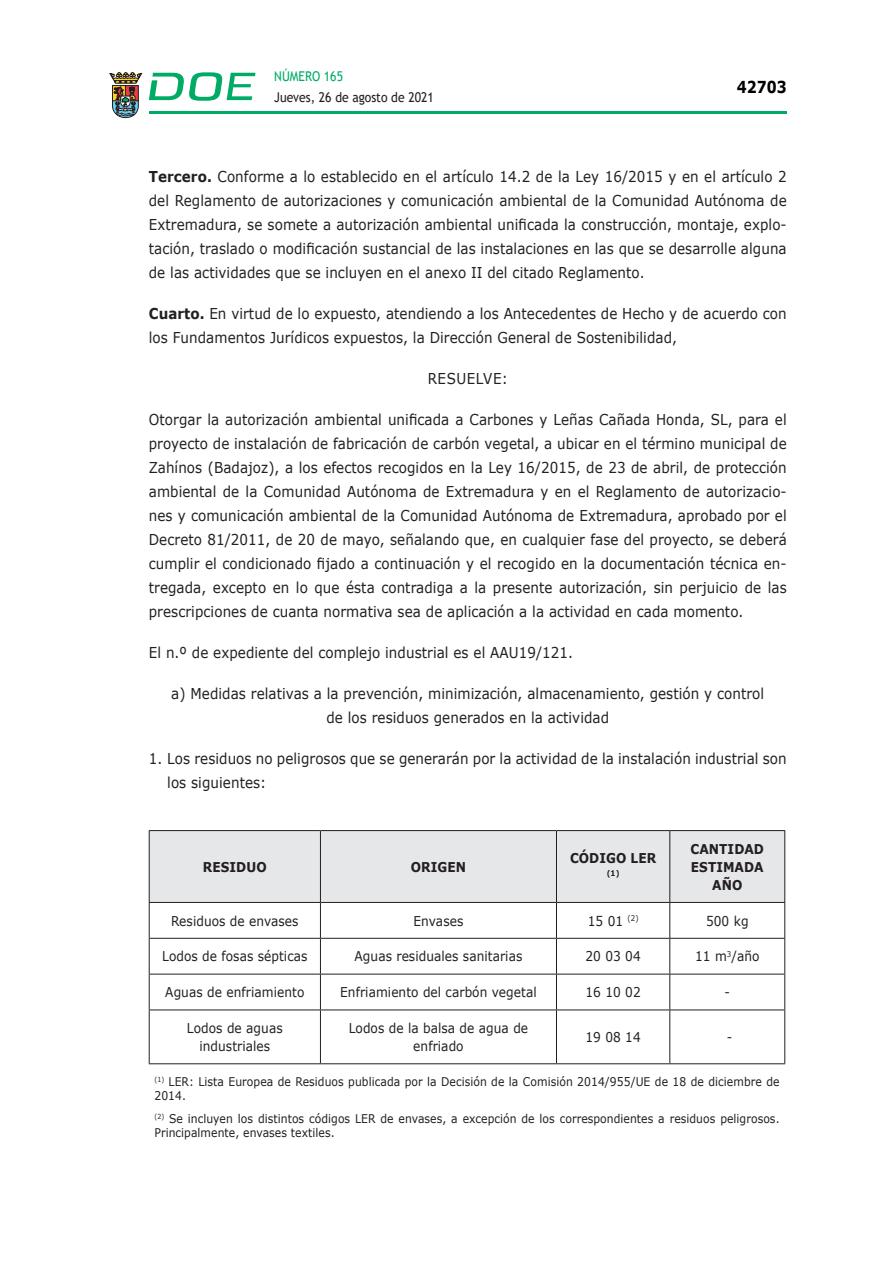
<style>
.page{position:relative;width:893px;height:1263px;background:#fff}
.page>*{position:absolute;margin:0;border:0;box-sizing:border-box;transform-origin:0 0}
.t1{font:700 16.5px "Verdana";color:#000;scale:.85 1}
.CUERPO_DE_TEXTO{font:15px/24px "Verdana";letter-spacing:.005em;color:#231f20;text-align:justify;scale:.9 1}
.CUERPO_DE_TEXTO-2{font:15px "Verdana";letter-spacing:.04em;color:#231f20;scale:.9 1}
.CUERPO_DE_TEXTO-3{font:13.5px/18px "Verdana";letter-spacing:.005em;color:#231f20;text-align:center;scale:.9 1}
.CUERPO_DE_TEXTO-4{font:700 13.5px/18px "Verdana";letter-spacing:.005em;color:#231f20;text-align:center;scale:.9 1}
.t2{font:13.5px "Trebuchet MS";color:#231f20;scale:.9 1}
.t3{font:13.5px "Trebuchet MS";color:#00ab67;scale:.9 1}
.CUERPO_DE_TEXTO-5{font:12px/14.4px "Verdana";letter-spacing:.005em;color:#231f20;scale:.9 1}
.CUERPO_DE_TEXTO-6{font:700 7.8px "Verdana";color:#231f20;scale:.9 1}
.s1{font-weight:700}
</style>
<div class="page">
<hr style="left:149px;top:111px;width:638px;height:3px;background:#00ab66">
<svg style="left:109px;top:72px;width:33px;height:46px"></svg>
<svg style="left:149px;top:72px;width:106px;height:29px"></svg>
<div style="left:150px;top:831px;width:634px;height:71px;background:#e6e7e9"></div>
<hr style="left:149px;top:830px;width:171px;height:1px;background:#231f20">
<hr style="left:149px;top:831px;width:1px;height:71px;background:#231f20">
<hr style="left:320px;top:830px;width:236px;height:1px;background:#231f20">
<hr style="left:320px;top:831px;width:1px;height:71px;background:#231f20">
<hr style="left:556px;top:830px;width:114px;height:1px;background:#231f20">
<hr style="left:556px;top:831px;width:1px;height:71px;background:#231f20">
<hr style="left:670px;top:830px;width:115px;height:1px;background:#231f20">
<hr style="left:669px;top:831px;width:1px;height:71px;background:#231f20">
<hr style="left:784px;top:831px;width:1px;height:71px;background:#231f20">
<hr style="left:149px;top:902px;width:171px;height:1px;background:#231f20">
<hr style="left:149px;top:903px;width:1px;height:35px;background:#231f20">
<hr style="left:320px;top:902px;width:236px;height:1px;background:#231f20">
<hr style="left:320px;top:903px;width:1px;height:35px;background:#231f20">
<hr style="left:556px;top:902px;width:114px;height:1px;background:#231f20">
<hr style="left:556px;top:903px;width:1px;height:35px;background:#231f20">
<hr style="left:670px;top:902px;width:115px;height:1px;background:#231f20">
<hr style="left:669px;top:903px;width:1px;height:35px;background:#231f20">
<hr style="left:784px;top:903px;width:1px;height:35px;background:#231f20">
<hr style="left:149px;top:938px;width:171px;height:1px;background:#231f20">
<hr style="left:149px;top:939px;width:1px;height:35px;background:#231f20">
<hr style="left:320px;top:938px;width:236px;height:1px;background:#231f20">
<hr style="left:320px;top:939px;width:1px;height:35px;background:#231f20">
<hr style="left:556px;top:938px;width:114px;height:1px;background:#231f20">
<hr style="left:556px;top:939px;width:1px;height:35px;background:#231f20">
<hr style="left:670px;top:938px;width:115px;height:1px;background:#231f20">
<hr style="left:669px;top:939px;width:1px;height:35px;background:#231f20">
<hr style="left:784px;top:939px;width:1px;height:35px;background:#231f20">
<hr style="left:149px;top:974px;width:171px;height:1px;background:#231f20">
<hr style="left:149px;top:974px;width:1px;height:35px;background:#231f20">
<hr style="left:320px;top:974px;width:236px;height:1px;background:#231f20">
<hr style="left:320px;top:974px;width:1px;height:35px;background:#231f20">
<hr style="left:556px;top:974px;width:114px;height:1px;background:#231f20">
<hr style="left:556px;top:974px;width:1px;height:35px;background:#231f20">
<hr style="left:670px;top:974px;width:115px;height:1px;background:#231f20">
<hr style="left:669px;top:974px;width:1px;height:35px;background:#231f20">
<hr style="left:784px;top:974px;width:1px;height:35px;background:#231f20">
<hr style="left:149px;top:1009px;width:171px;height:1px;background:#231f20">
<hr style="left:149px;top:1010px;width:1px;height:53px;background:#231f20">
<hr style="left:320px;top:1009px;width:236px;height:1px;background:#231f20">
<hr style="left:320px;top:1010px;width:1px;height:53px;background:#231f20">
<hr style="left:556px;top:1009px;width:114px;height:1px;background:#231f20">
<hr style="left:556px;top:1010px;width:1px;height:53px;background:#231f20">
<hr style="left:670px;top:1009px;width:115px;height:1px;background:#231f20">
<hr style="left:669px;top:1010px;width:1px;height:53px;background:#231f20">
<hr style="left:784px;top:1010px;width:1px;height:53px;background:#231f20">
<hr style="left:149px;top:1063px;width:171px;height:1px;background:#231f20">
<hr style="left:320px;top:1063px;width:236px;height:1px;background:#231f20">
<hr style="left:556px;top:1063px;width:114px;height:1px;background:#231f20">
<hr style="left:670px;top:1063px;width:115px;height:1px;background:#231f20">
<p class="t3" style="left:274px;top:67px;width:78px">NÚMERO 165</p>
<p class="t2" style="left:274px;top:88px;width:179px">Jueves, 26 de agosto de 2021</p>
<p class="t1" style="left:737px;top:75px;width:60px">42703</p>
<p class="CUERPO_DE_TEXTO" style="left:149px;top:164px;width:710px"><span class="s1">Tercero.</span> Conforme a lo establecido en el artículo 14.2 de la Ley 16/2015 y en el artículo 2 del Reglamento de autorizaciones y comunicación ambiental de la Comunidad Autónoma de Extremadura, se somete a autorización ambiental unificada la construcción, montaje, explo&shy;tación, traslado o modificación sustancial de las instalaciones en las que se desarrolle alguna de las actividades que se incluyen en el anexo II del citado Reglamento.</p>
<p class="CUERPO_DE_TEXTO" style="left:149px;top:301px;width:710px"><span class="s1">Cuarto.</span> En virtud de lo expuesto, atendiendo a los Antecedentes de Hecho y de acuerdo con los Fundamentos Jurídicos expuestos, la Dirección General de Sostenibilidad,</p>
<p class="CUERPO_DE_TEXTO-2" style="left:428px;top:368px;width:91px">RESUELVE:</p>
<p class="CUERPO_DE_TEXTO" style="left:149px;top:407px;width:710px">Otorgar la autorización ambiental unificada a Carbones y Leñas Cañada Honda, SL, para el proyecto de instalación de fabricación de carbón vegetal, a ubicar en el término municipal de Zahínos (Badajoz), a los efectos recogidos en la Ley 16/2015, de 23 de abril, de protección ambiental de la Comunidad Autónoma de Extremadura y en el Reglamento de autorizacio&shy;nes y comunicación ambiental de la Comunidad Autónoma de Extremadura, aprobado por el Decreto 81/2011, de 20 de mayo, señalando que, en cualquier fase del proyecto, se deberá cumplir el condicionado fijado a continuación y el recogido en la documentación técnica en&shy;tregada, excepto en lo que ésta contradiga a la presente autorización, sin perjuicio de las prescripciones de cuanta normativa sea de aplicación a la actividad en cada momento.</p>
<p class="CUERPO_DE_TEXTO" style="left:149px;top:640px;width:473px">El n.º de expediente del complejo industrial es el AAU19/121.</p>
<p class="CUERPO_DE_TEXTO" style="left:171px;top:681px;width:660px;text-align:center">a) Medidas relativas a la prevención, minimización, almacenamiento, gestión y control de los residuos generados en la actividad</p>
<p class="CUERPO_DE_TEXTO" style="left:167px;top:746px;width:690px;text-indent:-18px">1. Los residuos no peligrosos que se generarán por la actividad de la instalación industrial son los siguientes:</p>
<p class="CUERPO_DE_TEXTO-4" style="left:203px;top:857px;width:72px">RESIDUO</p>
<p class="CUERPO_DE_TEXTO-4" style="left:411px;top:857px;width:63px">ORIGEN</p>
<p class="CUERPO_DE_TEXTO-4" style="left:570px;top:848px;width:97px">CÓDIGO LER</p>
<p class="CUERPO_DE_TEXTO-6" style="left:607px;top:868px;width:16px">(1)</p>
<p class="CUERPO_DE_TEXTO-4" style="left:691px;top:839px;width:83px">CANTIDAD<br>ESTIMADA<br>AÑO</p>
<p class="CUERPO_DE_TEXTO-3" style="left:171px;top:911px;width:143px">Residuos de envases</p>
<p class="CUERPO_DE_TEXTO-3" style="left:414px;top:911px;width:57px">Envases</p>
<p class="CUERPO_DE_TEXTO-3" style="left:588px;top:911px;width:58px">15 01 <sup>(2)</sup></p>
<p class="CUERPO_DE_TEXTO-3" style="left:706px;top:911px;width:49px">500 kg</p>
<p class="CUERPO_DE_TEXTO-3" style="left:162px;top:947px;width:163px">Lodos de fosas sépticas</p>
<p class="CUERPO_DE_TEXTO-3" style="left:355px;top:947px;width:188px">Aguas residuales sanitarias</p>
<p class="CUERPO_DE_TEXTO-3" style="left:585px;top:947px;width:63px">20 03 04</p>
<p class="CUERPO_DE_TEXTO-3" style="left:695px;top:947px;width:73px">11 m<sup>3</sup>/año</p>
<p class="CUERPO_DE_TEXTO-3" style="left:165px;top:983px;width:156px">Aguas de enfriamiento</p>
<p class="CUERPO_DE_TEXTO-3" style="left:340px;top:983px;width:220px">Enfriamiento del carbón vegetal</p>
<p class="CUERPO_DE_TEXTO-3" style="left:585px;top:983px;width:63px">16 10 02</p>
<p class="CUERPO_DE_TEXTO-3" style="left:724px;top:983px;width:8px">-</p>
<p class="CUERPO_DE_TEXTO-3" style="left:187px;top:1019px;width:108px">Lodos de aguas industriales</p>
<p class="CUERPO_DE_TEXTO-3" style="left:349px;top:1019px;width:201px">Lodos de la balsa de agua de enfriado</p>
<p class="CUERPO_DE_TEXTO-3" style="left:585px;top:1028px;width:63px">19 08 14</p>
<p class="CUERPO_DE_TEXTO-3" style="left:727px;top:1028px;width:8px">-</p>
<p class="CUERPO_DE_TEXTO-5" style="left:154px;top:1074px;width:696px"><sup>(1)</sup> LER: Lista Europea de Residuos publicada por la Decisión de la Comisión 2014/955/UE de 18 de diciembre de<br>2014.</p>
<p class="CUERPO_DE_TEXTO-5" style="left:154px;top:1111px;width:696px"><sup>(2)</sup> Se incluyen los distintos códigos LER de envases, a excepción de los correspondientes a residuos peligrosos.<br>Principalmente, envases textiles.</p>
</div>
